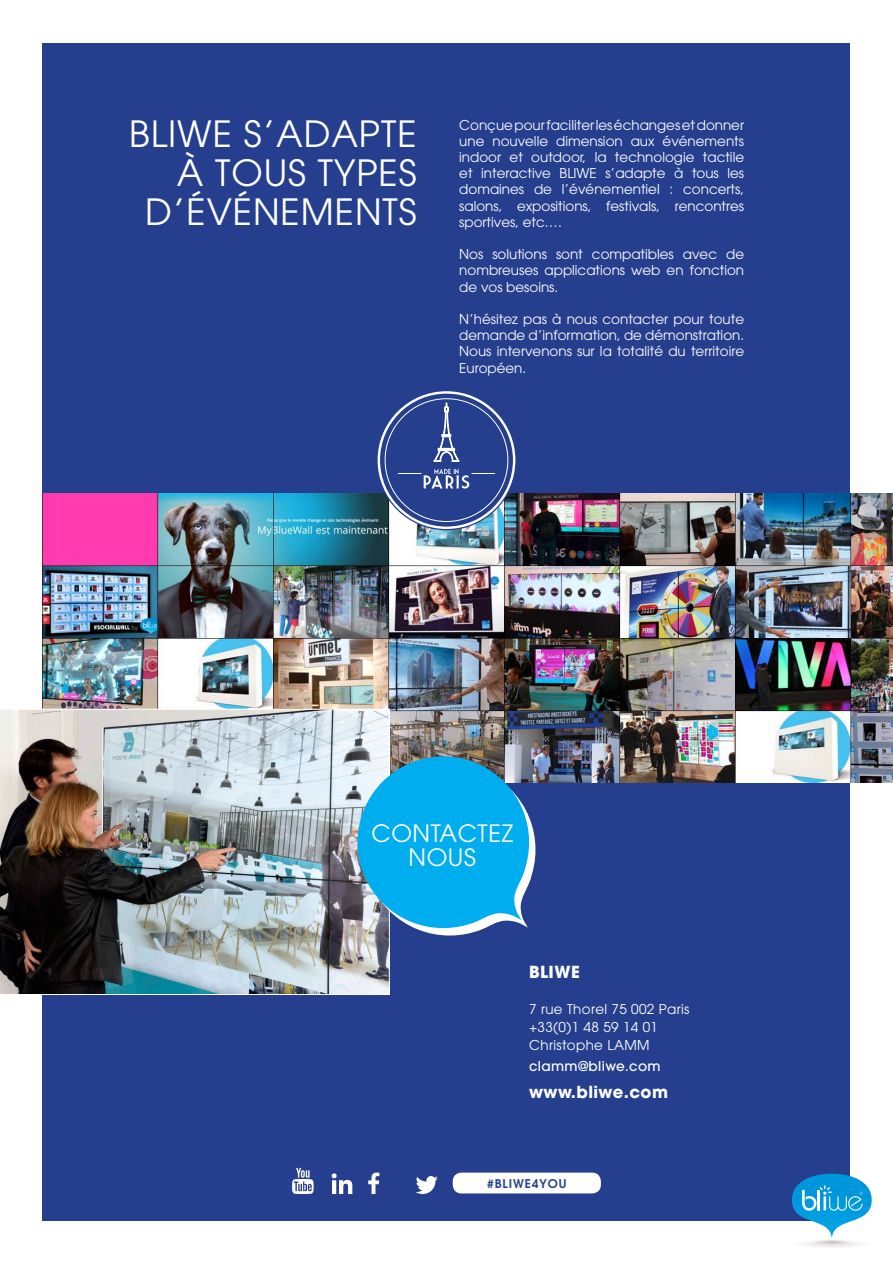
<style>
.page{position:relative;width:893px;height:1263px;background:#fff}
.page>*{position:absolute;margin:0;border:0;box-sizing:border-box;transform-origin:0 0}
.t1{font:36px/39px "Avant Garde";letter-spacing:.025em;color:#fff;text-align:right}
.t2{font:23.7px "Avant Garde";letter-spacing:.025em;color:#fff}
.t3{font:700 16.5px "Avant Garde";letter-spacing:.025em;color:#fff}
.t4{font:13.5px/16.2px "Avant Garde";color:#fff;text-align:justify}
.t5{font:13.5px "Avant Garde";letter-spacing:.025em;color:#fff}
.t6{font:500 13.5px "Avant Garde";letter-spacing:.025em;color:#fff}
.t7{font:600 12px "Avant Garde";letter-spacing:.075em;color:#253f8e}
</style>
<div class="page">
<div style="left:43px;top:43px;width:807px;height:1177px;background:#253f8e"></div>
<img style="left:43px;top:494px;width:850px;height:288px">
<img style="left:0;top:709px;width:390px;height:286px">
<svg style="left:349px;top:748px;width:195px;height:196px;background:#32a0d3"></svg>
<svg style="left:416px;top:1176px;width:22px;height:18px"></svg>
<svg style="left:332px;top:1173px;width:20px;height:21px"></svg>
<svg style="left:368px;top:1172px;width:11px;height:22px"></svg>
<svg style="left:292px;top:1168px;width:22px;height:26px"></svg>
<div style="left:453px;top:1172px;width:148px;height:21px;background:#fff;border-radius:9px"></div>
<svg style="left:376px;top:390px;width:141px;height:140px"></svg>
<svg style="left:786px;top:1174px;width:86px;height:73px"></svg>
<svg style="left:398px;top:469px;width:97px;height:19px"></svg>
<svg style="left:434px;top:403px;width:25px;height:59px"></svg>
<p class="t1" style="left:129px;top:114px;width:289px">BLIWE S’ADAPTE</p>
<p class="t1" style="left:145px;top:153px;width:273px">À TOUS TYPES<br>D’ÉVÉNEMENTS</p>
<p class="t4" style="left:459px;top:117px;width:286px">Conçue pour faciliter les échanges et donner une nouvelle dimension aux événements indoor et outdoor, la technologie tactile et interactive BLIWE s’adapte à tous les domaines de l’événementiel : concerts, salons, expositions, festivals, rencontres sportives, etc.…</p>
<p class="t4" style="left:459px;top:246px;width:286px">Nos solutions sont compatibles avec de nombreuses applications web en fonction de vos besoins.</p>
<p class="t4" style="left:459px;top:311px;width:286px">N’hésitez pas à nous contacter pour toute demande d’information, de démonstration.</p>
<p class="t4" style="left:459px;top:343px;width:286px">Nous intervenons sur la totalité du territoire<br>Européen.</p>
<p class="t2" style="left:371px;top:819px;width:143px">CONTACTEZ</p>
<p class="t2" style="left:409px;top:843px;width:69px">NOUS</p>
<p class="t3" style="left:529px;top:961px;width:52px">BLIWE</p>
<p class="t5" style="left:529px;top:1001px;width:162px">7 rue Thorel 75 002 Paris</p>
<p class="t4" style="left:529px;top:1019px;width:130px">+33(0)1 48 59 14 01</p>
<p class="t5" style="left:529px;top:1037px;width:122px">Christophe LAMM</p>
<p class="t6" style="left:529px;top:1058px;width:133px">clamm@bliwe.com</p>
<p class="t3" style="left:529px;top:1081px;width:140px">www.bliwe.com</p>
<p class="t7" style="left:487px;top:1175px;width:81px">#BLIWE4YOU</p>
</div>
